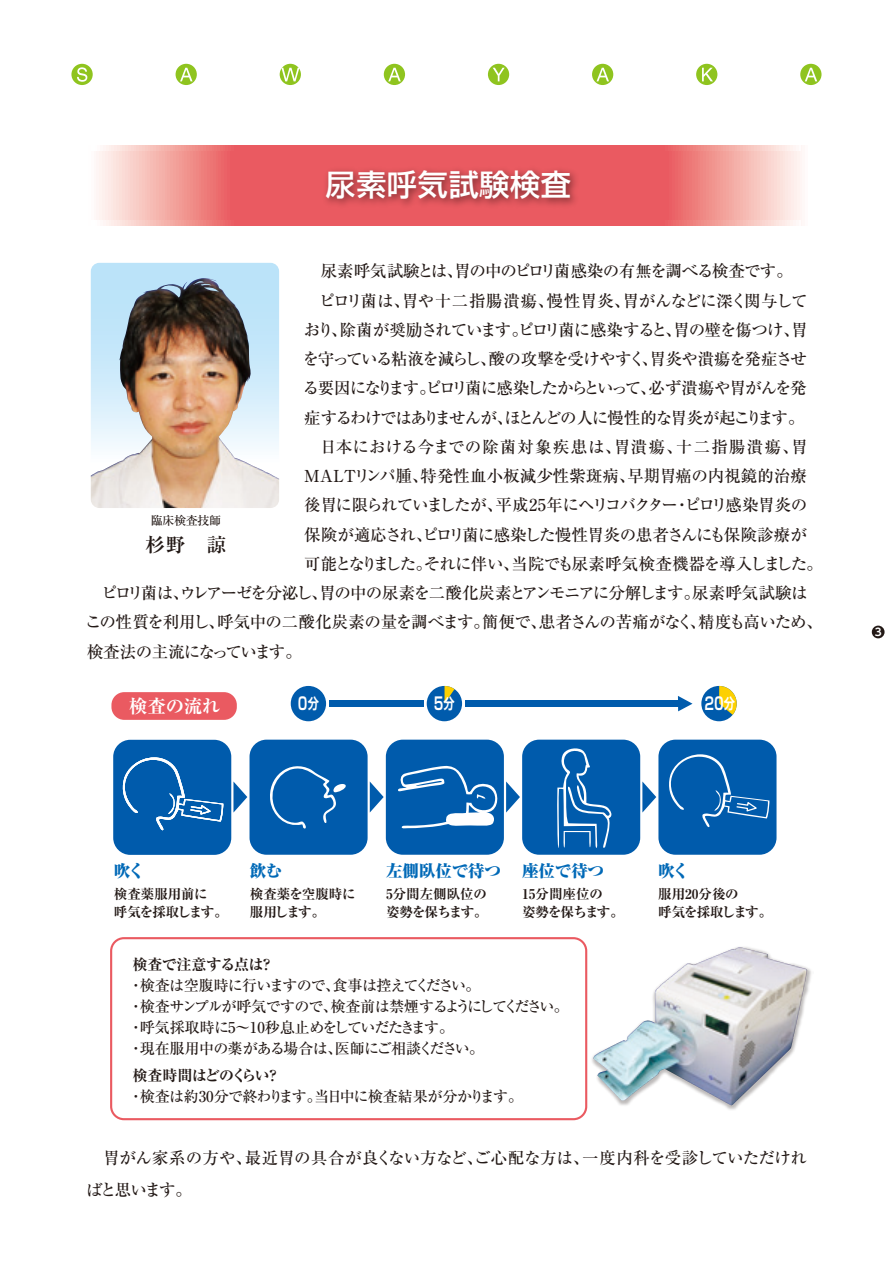
<style>
.page{position:relative;width:893px;height:1263px;background:#fff}
.page>*{position:absolute;margin:0;border:0;box-sizing:border-box;transform-origin:0 0}
.t1{font:500 30px "Shin Go Pro";letter-spacing:.025em;color:#fff}
.t2{font:700 19.5px "Ryumin Pro";color:#231916}
.t3{font:700 expanded 18.6px "Ryumin Pro";letter-spacing:-.02em;color:#fff}
.t4{font:700 17.25px "G Shin Go Pro De";color:#fff;scale:.75 1}
.t5{font:500 16.5px/29.2px "Ryumin Pro";letter-spacing:-.04em;color:#231916}
.t6{font:500 16.5px/29.2px "Ryumin Pro";letter-spacing:-.085em;color:#231916}
.t7{font:500 16.5px/29.2px "Ryumin Pro";letter-spacing:-.065em;color:#231916}
.t8{font:500 16.5px "Ryumin Pro";letter-spacing:-.02em;color:#231916}
.t9{font:500 16.5px/29.2px "Ryumin Pro";letter-spacing:-.095em;color:#231916}
.t10{font:500 16.5px "Ryumin Pro";letter-spacing:.005em;color:#231916}
.t11{font:500 16.5px "Ryumin Pro";color:#231916}
.t12{font:500 16.5px "Ryumin Pro";letter-spacing:.015em;color:#231916}
.t13{font:800 expanded 16.5px "Ryumin Pro";color:#0069b7}
.t14{font:500 16.5px/31.5px "Ryumin Pro";letter-spacing:-.015em;color:#231916}
.t15{font:500 16.5px/29.2px "Ryumin Pro";letter-spacing:-.075em;color:#231916}
.t16{font:500 16.5px "Ryumin Pro";letter-spacing:-.07em;color:#231916}
.t17{font:500 16.5px "Ryumin Pro";letter-spacing:.045em;color:#231916}
.t18{font:500 16.5px "Ryumin Pro";letter-spacing:-.2em;color:#231916}
.t19{font:500 15px/21px "Ryumin Pro";letter-spacing:-.05em;color:#231916}
.t20{font:700 expanded 15px "Ryumin Pro";letter-spacing:-.03em;color:#231916}
.t21{font:500 15px "Ryumin Pro";letter-spacing:-.14em;color:#231916}
.t22{font:500 15px "Ryumin Pro";letter-spacing:-.03em;color:#231916}
.t23{font:500 15px "Ryumin Pro";letter-spacing:-.13em;color:#231916}
.t24{font:500 15px "Ryumin Pro";letter-spacing:-.155em;color:#231916}
.t25{font:700 15px "G Shin Go Pro De";color:#fff;scale:.75 1}
.t26{font:700 expanded 13.5px/18px "Ryumin Pro";letter-spacing:-.015em;color:#231916}
.t27{font:500 12px "Ryumin Pro";letter-spacing:-.03em;color:#231916}
.t28{font:700 10.5px "UD Shin Go Pro De";color:#fff}
.s1{font-size:17.25px}
</style>
<div class="page">
<div style="left:71px;top:64px;width:22px;height:21px;background:#8fc41f;border-radius:50%"></div>
<svg style="left:77px;top:67px;width:10px;height:15px"></svg>
<div style="left:176px;top:64px;width:21px;height:21px;background:#8fc41f;border-radius:50%"></div>
<svg style="left:180px;top:68px;width:13px;height:13px"></svg>
<svg style="left:280px;top:64px;width:21px;height:21px"></svg>
<svg style="left:281px;top:68px;width:18px;height:13px"></svg>
<div style="left:384px;top:64px;width:21px;height:21px;background:#8fc41f;border-radius:50%"></div>
<svg style="left:388px;top:68px;width:13px;height:13px"></svg>
<div style="left:488px;top:64px;width:21px;height:21px;background:#8fc41f;border-radius:50%"></div>
<svg style="left:493px;top:68px;width:12px;height:13px"></svg>
<div style="left:592px;top:64px;width:21px;height:21px;background:#8fc41f;border-radius:50%"></div>
<svg style="left:596px;top:68px;width:13px;height:13px"></svg>
<div style="left:696px;top:64px;width:21px;height:21px;background:#8fc41f;border-radius:50%"></div>
<svg style="left:702px;top:68px;width:11px;height:13px"></svg>
<div style="left:800px;top:64px;width:21px;height:21px;background:#8fc41f;border-radius:50%"></div>
<svg style="left:805px;top:68px;width:12px;height:13px"></svg>
<div style="left:872px;top:626px;width:12px;height:12px;background:#231916;border-radius:50%"></div>
<div style="left:110px;top:937px;width:477px;height:183px;border:2px solid #ea5a61;border-radius:13px"></div>
<img style="left:593px;top:947px;width:214px;height:159px">
<div style="left:111px;top:692px;width:126px;height:28px;background:#ea5a61;border-radius:13px"></div>
<div style="left:113px;top:740px;width:118px;height:115px;background:#005bac;border-radius:17px"></div>
<div style="left:250px;top:740px;width:118px;height:115px;background:#005bac;border-radius:17px"></div>
<div style="left:386px;top:740px;width:118px;height:115px;background:#005bac;border-radius:17px"></div>
<div style="left:522px;top:740px;width:118px;height:115px;background:#005bac;border-radius:17px"></div>
<div style="left:658px;top:740px;width:118px;height:115px;background:#005bac;border-radius:17px"></div>
<svg style="left:270px;top:766px;width:76px;height:63px"></svg>
<svg style="left:398px;top:765px;width:100px;height:64px"></svg>
<svg style="left:557px;top:748px;width:55px;height:100px"></svg>
<svg style="left:233px;top:781px;width:14px;height:31px"></svg>
<svg style="left:370px;top:782px;width:14px;height:30px"></svg>
<svg style="left:506px;top:781px;width:14px;height:31px"></svg>
<div style="left:291px;top:686px;width:35px;height:35px;background:#005bac;border-radius:50%"></div>
<div style="left:427px;top:686px;width:35px;height:35px;background:#005bac;border-radius:50%"></div>
<svg style="left:444px;top:686px;width:10px;height:18px"></svg>
<div style="left:701px;top:686px;width:36px;height:35px;background:#005bac;border-radius:50%"></div>
<svg style="left:719px;top:686px;width:18px;height:29px"></svg>
<div style="left:329px;top:700px;width:94px;height:7px;background:#005bac"></div>
<div style="left:466px;top:700px;width:217px;height:7px;background:#005bac"></div>
<svg style="left:678px;top:696px;width:14px;height:15px"></svg>
<div style="left:91px;top:263px;width:188px;height:15px;background:#bbe3f9"></div>
<img style="left:91px;top:278px;width:188px;height:230px">
<svg style="left:96px;top:146px;width:706px;height:79px;background:#ef8687"></svg>
<svg style="left:96px;top:146px;width:705px;height:4px;background:#ee7b7e"></svg>
<svg style="left:96px;top:221px;width:705px;height:4px;background:#ee7b7e"></svg>
<img style="left:318px;top:161px;width:266px;height:53px">
<svg style="left:122px;top:757px;width:101px;height:74px"></svg>
<svg style="left:642px;top:754px;width:128px;height:74px"></svg>
<h1 class="t1" style="left:326px;top:160px;width:247px">尿素呼気試験検査</h1>
<p class="t5" style="left:321px;top:255px;width:474px">尿素呼気試験とは胃の中のピロリ菌感染の有無を調べる検査です。</p>
<p class="t5" style="left:447px;top:255px;width:18px">、</p>
<p class="t5" style="left:547px;top:285px;width:85px">慢性胃炎、</p>
<p class="t17" style="left:402px;top:287px;width:154px">胃や十二指腸潰瘍、</p>
<p class="t16" style="left:622px;top:287px;width:187px">胃がんなどに深く関与して</p>
<p class="t7" style="left:304px;top:285px;width:505px;text-indent:16px">ピロリ菌は、<br>おり除菌が奨励されていますピロリ菌に感染すると胃の壁を傷つけ胃、</p>
<p class="t5" style="left:512px;top:314px;width:18px">。</p>
<p class="t6" style="left:303px;top:314px;width:506px;text-indent:28px">、<br>を守っている粘液を減らし酸の攻撃を受けやすく胃炎や潰瘍を発症させ</p>
<p class="t5" style="left:665px;top:314px;width:18px">、</p>
<p class="t9" style="left:303px;top:343px;width:505px;text-indent:177px">、<br>る要因になりますピロリ菌に感染したからといって必ず潰瘍や胃がんを発</p>
<p class="t5" style="left:642px;top:343px;width:18px">、</p>
<p class="t5" style="left:419px;top:372px;width:18px">。</p>
<p class="t5" style="left:640px;top:372px;width:18px">、</p>
<p class="t7" style="left:504px;top:402px;width:302px">ほとんどの人に慢性的な胃炎が起こります。</p>
<p class="t6" style="left:304px;top:402px;width:211px">症するわけではありませんが、</p>
<p class="t12" style="left:304px;top:434px;width:319px">　日本における今までの除菌対象疾患は、</p>
<p class="t5" style="left:614px;top:431px;width:70px">胃潰瘍、</p>
<p class="t5" style="left:676px;top:431px;width:133px">十二指腸潰瘍 胃、</p>
<p class="t27" style="left:151px;top:511px;width:72px">臨床検査技師</p>
<p class="t2" style="left:145px;top:530px;width:82px">杉野　諒</p>
<p class="t10" style="left:627px;top:463px;width:181px">早期胃癌の内視鏡的治療</p>
<p class="t5" style="left:304px;top:460px;width:126px">MALTリンパ腫、</p>
<p class="t10" style="left:420px;top:463px;width:217px">特発性血小板減少性紫斑病、</p>
<p class="t5" style="left:495px;top:489px;width:313px">平成25年にヘリコバクターピロリ感染胃炎の</p>
<p class="t5" style="left:304px;top:489px;width:504px">後胃に限られていましたが、<br>保険が適応されピロリ菌に感染した慢性胃炎の患者さんにも保険診療が</p>
<p class="t5" style="left:674px;top:489px;width:18px">・</p>
<p class="t5" style="left:416px;top:519px;width:18px">、</p>
<p class="t8" style="left:511px;top:551px;width:313px">当院でも尿素呼気検査機器を導入しました。</p>
<p class="t5" style="left:424px;top:548px;width:97px">それに伴い、</p>
<p class="t18" style="left:304px;top:551px;width:129px">可能となりました。</p>
<p class="t10" style="left:692px;top:580px;width:117px">尿素呼気試験は</p>
<p class="t6" style="left:87px;top:577px;width:615px">　ピロリ菌はウレアーゼを分泌し胃の中の尿素を二酸化炭素とアンモニアに分解します。</p>
<p class="t5" style="left:173px;top:577px;width:18px">、</p>
<p class="t5" style="left:312px;top:577px;width:18px">、</p>
<p class="t8" style="left:85px;top:609px;width:407px">この性質を利用し呼気中の二酸化炭素の量を調べます。</p>
<p class="t5" style="left:482px;top:606px;width:66px">簡便で、</p>
<p class="t7" style="left:539px;top:606px;width:286px">患者さんの苦痛がなく精度も高いため、</p>
<p class="t15" style="left:87px;top:606px;width:217px;text-indent:122px">、<br>検査法の主流になっています。</p>
<p class="t5" style="left:690px;top:606px;width:18px">、</p>
<p class="t3" style="left:129px;top:691px;width:93px">検査の流れ</p>
<p class="t25" style="left:298px;top:691px;width:30px">分<span class="s1">0</span></p>
<p class="t25" style="left:434px;top:691px;width:29px">分<span class="s1">5</span></p>
<p class="t25" style="left:724px;top:691px;width:16px">分</p>
<p class="t4" style="left:704px;top:689px;width:27px">20</p>
<p class="t13" style="left:114px;top:858px;width:33px">吹く</p>
<p class="t26" style="left:114px;top:883px;width:116px">検査薬服用前に<br>呼気を採取します。</p>
<p class="t13" style="left:250px;top:858px;width:34px">飲む</p>
<p class="t26" style="left:250px;top:883px;width:107px">検査薬を空腹時に服用します。</p>
<p class="t20" style="left:132px;top:952px;width:133px">検査で注意する点は</p>
<p class="t20" style="left:259px;top:952px;width:16px">?</p>
<p class="t13" style="left:386px;top:858px;width:117px">左側臥位で待つ</p>
<p class="t26" style="left:386px;top:883px;width:103px">5分間左側臥位の姿勢を保ちます。</p>
<p class="t23" style="left:333px;top:973px;width:149px">食事は控えてください。</p>
<p class="t19" style="left:140px;top:973px;width:202px">検査は空腹時に行いますので、</p>
<p class="t19" style="left:129px;top:973px;width:16px">・</p>
<p class="t13" style="left:522px;top:858px;width:84px">座位で待つ</p>
<p class="t26" style="left:522px;top:883px;width:103px">15分間座位の<br>姿勢を保ちます。</p>
<p class="t21" style="left:330px;top:994px;width:240px">検査前は禁煙するようにしてください。</p>
<p class="t19" style="left:140px;top:994px;width:199px">検査サンプルが呼気ですので、</p>
<p class="t19" style="left:140px;top:994px;width:316px;text-indent:-11px">・<br>呼気採取時に～5 10秒息止めをしていだたきます。</p>
<p class="t19" style="left:129px;top:1015px;width:16px">・</p>
<p class="t22" style="left:140px;top:1036px;width:204px">現在服用中の薬がある場合は、</p>
<p class="t24" style="left:335px;top:1036px;width:151px">医師にご相談ください。</p>
<p class="t19" style="left:129px;top:1036px;width:16px">・</p>
<p class="t20" style="left:132px;top:1063px;width:139px">検査時間はどのくらい</p>
<p class="t20" style="left:266px;top:1063px;width:16px">?</p>
<p class="t19" style="left:140px;top:1084px;width:183px">検査は約30分で終わります。</p>
<p class="t19" style="left:314px;top:1084px;width:210px">当日中に検査結果が分かります。</p>
<p class="t19" style="left:129px;top:1084px;width:16px">・</p>
<p class="t13" style="left:658px;top:858px;width:33px">吹く</p>
<p class="t26" style="left:658px;top:883px;width:116px">服用20分後の<br>呼気を採取します。</p>
<p class="t5" style="left:582px;top:1142px;width:226px">一度内科を受診していただけれ</p>
<p class="t11" style="left:245px;top:1145px;width:346px">最近胃の具合が良くない方などご心配な方は、</p>
<p class="t14" style="left:86px;top:1141px;width:168px">　胃がん家系の方や、ばと思います。</p>
<p class="t5" style="left:467px;top:1142px;width:18px">、</p>
<p class="t28" style="left:875px;top:624px;width:8px">3</p>
</div>
